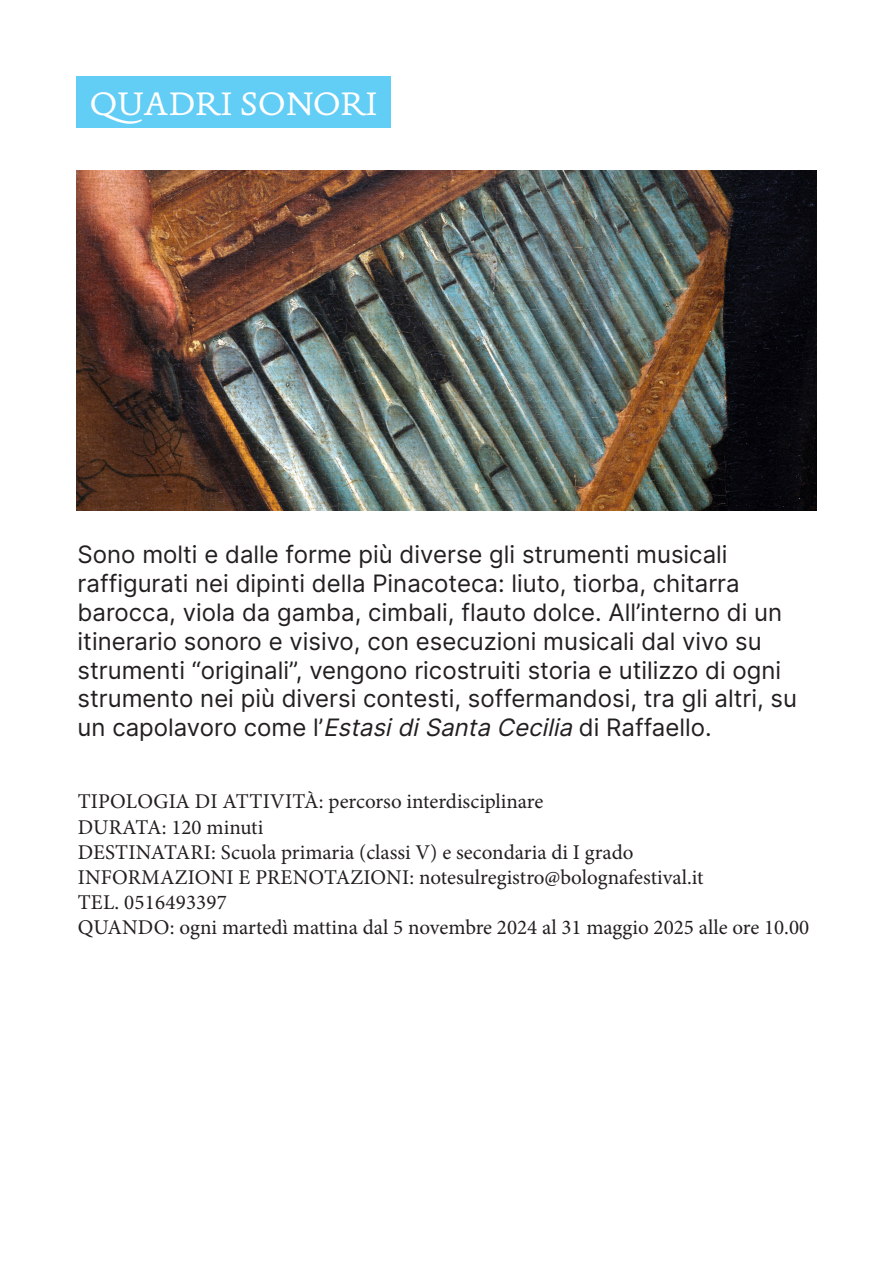
<style>
.page{position:relative;width:893px;height:1263px;background:#fff}
.page>*{position:absolute;margin:0;border:0;box-sizing:border-box;transform-origin:0 0}
.t1{font:36px "De Aetna PNB Caption";color:#fff}
.t2{font:24px/28.8px "Inter";color:#231f20}
.t3{font:21px "Minion Pro";color:#231f20}
.s1{font-style:italic}
</style>
<div class="page">
<div style="left:77px;top:77px;width:314px;height:51px;background:#62cdf5"></div>
<img style="left:77px;top:170px;width:739px;height:340px">
<p class="t1" style="left:90px;top:82px;width:290px">QUADRI SONORI</p>
<p class="t2" style="left:78px;top:540px;width:651px">Sono molti e dalle forme più diverse gli strumenti musicali</p>
<p class="t2" style="left:78px;top:568px;width:664px">raffigurati nei dipinti della Pinacoteca: liuto, tiorba, chitarra</p>
<p class="t2" style="left:78px;top:597px;width:721px">barocca, viola da gamba, cimbali, flauto dolce. All’interno di un itinerario sonoro e visivo, con esecuzioni musicali dal vivo su strumenti “originali”, vengono ricostruiti storia e utilizzo di ogni strumento nei più diversi contesti, soffermandosi, tra gli altri, su un capolavoro come l’<span class="s1">EstasidiSanta Cecilia</span> di Raffaello.</p>
<p class="t3" style="left:78px;top:787px;width:467px">TIPOLOGIA DI ATTIVITÀ: percorso interdisciplinare</p>
<p class="t3" style="left:78px;top:813px;width:187px">DURATA: 120 minuti</p>
<p class="t3" style="left:78px;top:838px;width:557px">DESTINATARI: Scuola primaria (classi V) e secondaria di I grado</p>
<p class="t3" style="left:78px;top:863px;width:627px">INFORMAZIONI E PRENOTAZIONI: notesulregistro@bolognafestival.it</p>
<p class="t3" style="left:78px;top:888px;width:151px">TEL. 0516493397</p>
<p class="t3" style="left:78px;top:913px;width:733px">QUANDO: ogni martedì mattina dal 5 novembre 2024 al 31 maggio 2025 alle ore 10.00</p>
</div>
